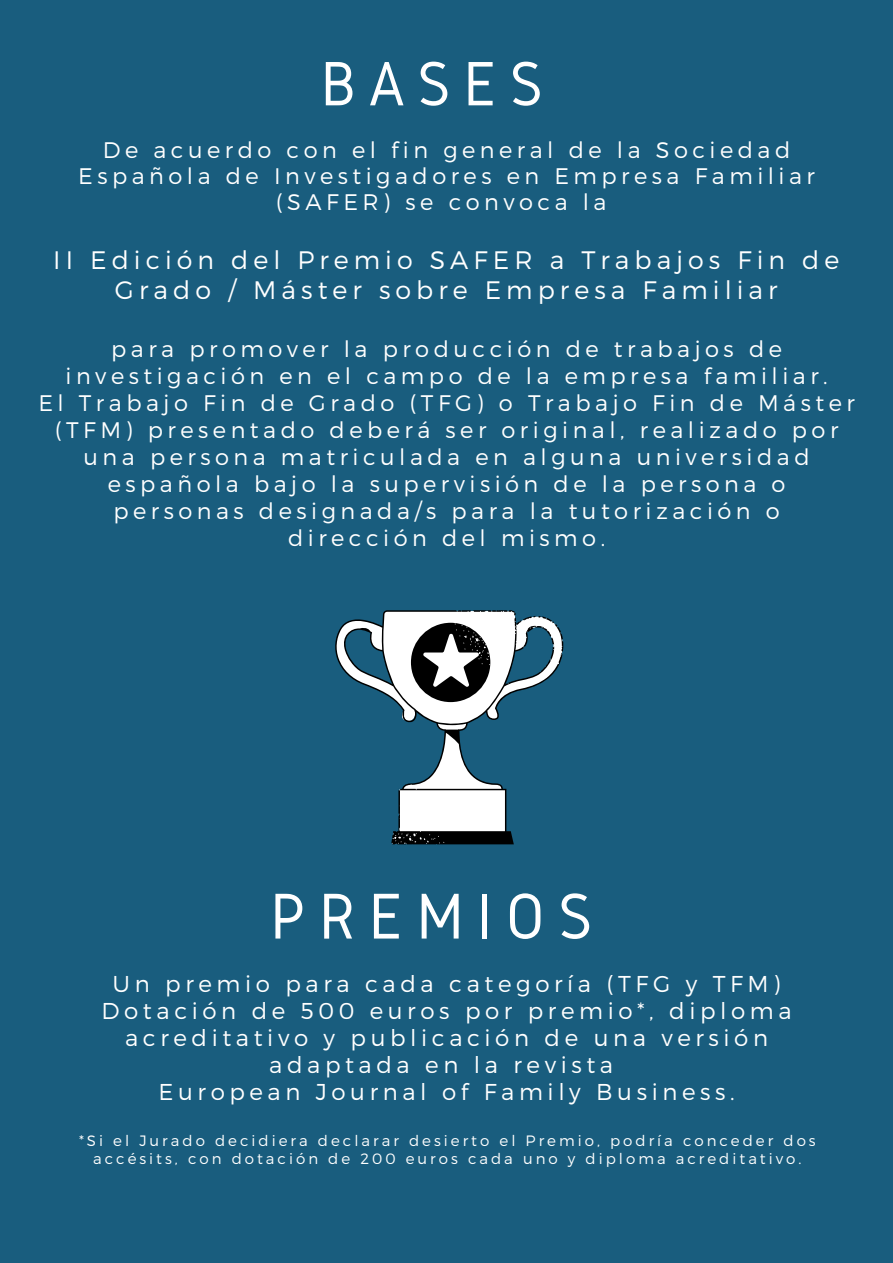
<style>
.page{position:relative;width:893px;height:1263px;background:#195d7e}
.page>*{position:absolute;margin:0;border:0;box-sizing:border-box;transform-origin:0 0}
.t1{font:67.2px "Gidole";letter-spacing:.2em;color:#fff}
.t2{font:65.03px "Gidole";letter-spacing:.2em;color:#fff}
.t3{font:300 25.28px/29.8px "Montserrat";letter-spacing:.2em;color:#fff;text-align:center}
.t4{font:300 22.95px/27px "Montserrat";letter-spacing:.2em;color:#fff;text-align:center}
.t5{font:300 22.5px/27px "Montserrat";letter-spacing:.2em;color:#fff;text-align:center}
.t6{font:300 15px/18px "Montserrat";letter-spacing:.2em;color:#fff;text-align:center}
</style>
<div class="page">
<svg style="left:335px;top:610px;width:228px;height:234px"></svg>
<h2 class="t2" style="left:321px;top:48px;width:224px">BASES</h2>
<p class="t5" style="left:78px;top:135px;width:738px;line-height:26.4px">De acuerdo con el fin general de la Sociedad<br>Española de Investigadores en Empresa Familiar (SAFER) se convoca la</p>
<p class="t3" style="left:53px;top:244px;width:787px">II Edición del Premio SAFER a Trabajos Fin de<br>Grado / Máster sobre Empresa Familiar</p>
<p class="t5" style="left:38px;top:334px;width:818px">para promover la producción de trabajos de investigación en el campo de la empresa familiar.<br>El Trabajo Fin de Grado (TFG) o Trabajo Fin de Máster (TFM) presentado deberá ser original, realizado por una persona matriculada en alguna universidad española bajo la supervisión de la persona o<br>personas designada/s para la tutorización o<br>dirección del mismo.</p>
<h1 class="t1" style="left:270px;top:879px;width:324px">PREMIOS</h1>
<p class="t4" style="left:102px;top:969px;width:691px">Un premio para cada categoría (TFG y TFM)<br>Dotación de 500 euros por premio*, diploma acreditativo y publicación de una versión adaptada en la revista<br>European Journal of Family Business.</p>
<p class="t6" style="left:79px;top:1131px;width:738px">*Si el Jurado decidiera declarar desierto el Premio, podría conceder dos accésits, con dotación de 200 euros cada uno y diploma acreditativo.</p>
</div>
